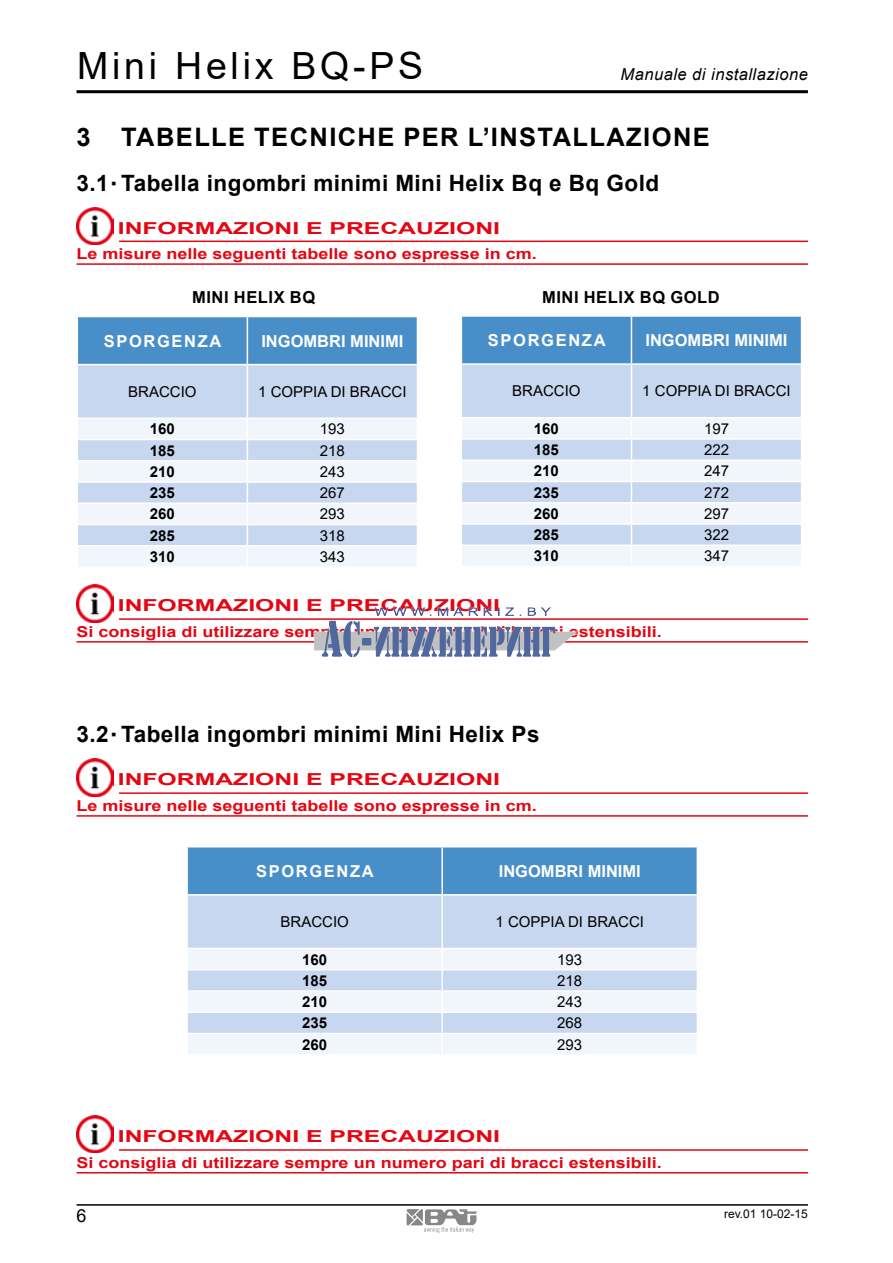
<style>
.page{position:relative;width:893px;height:1263px;background:#fff}
.page>*{position:absolute;margin:0;border:0;box-sizing:border-box;transform-origin:0 0}
.t1{font:37.5px "Arial";letter-spacing:.1em;color:#000}
.t2{font:700 25.5px "Arial";letter-spacing:.055em;color:#000}
.t3{font:700 22.5px "Arial";letter-spacing:.02em;color:#000}
.t4{font:18px "Arial";color:#000}
.t5{font:700 16.5px "Arial";color:#e30613;scale:1.5 1}
.t6{font:700 16.5px "Arial";color:#fff}
.t7{font:700 16.5px "Arial";letter-spacing:.1em;color:#fff}
.t8{font:700 16.5px "Arial";letter-spacing:.035em;color:#000}
.t9{font:italic 16.5px "Arial";letter-spacing:.03em;color:#000}
.t10{font:700 15px "Arial";color:#e30613;scale:1.2 1}
.t11{font:15px "Arial";color:#000}
.t12{font:700 15px "Arial";color:#000}
.t13{font:12px "Arial";color:#000}
.s1{font-size:13.5px}
</style>
<div class="page">
<hr style="left:77px;top:1204px;width:731px;height:2px;background:#000">
<hr style="left:77px;top:90px;width:731px;height:3px;background:#000">
<svg style="left:406px;top:1209px;width:70px;height:24px"></svg>
<hr style="left:119px;top:241px;width:689px;height:1px;background:#e30613">
<hr style="left:77px;top:263px;width:731px;height:2px;background:#e30613">
<hr style="left:119px;top:618px;width:689px;height:2px;background:#e30613">
<hr style="left:77px;top:641px;width:731px;height:2px;background:#e30613">
<hr style="left:119px;top:792px;width:689px;height:2px;background:#e30613">
<hr style="left:77px;top:815px;width:731px;height:2px;background:#e30613">
<hr style="left:119px;top:1149px;width:689px;height:2px;background:#e30613">
<hr style="left:77px;top:1172px;width:731px;height:1px;background:#e30613">
<img style="left:77px;top:207px;width:36px;height:37px">
<div style="left:78px;top:317px;width:339px;height:47px;background:#488ec9"></div>
<div style="left:78px;top:365px;width:339px;height:52px;background:#c7d7ef"></div>
<svg style="left:78px;top:419px;width:339px;height:147px;fill:#f1f5fc"></svg>
<hr style="left:247px;top:317px;width:1px;height:47px;background:#fff">
<hr style="left:247px;top:365px;width:1px;height:52px;background:#fff">
<hr style="left:77px;top:439px;width:170px;height:1px;background:#fff">
<hr style="left:247px;top:439px;width:171px;height:1px;background:#fff">
<hr style="left:77px;top:460px;width:170px;height:1px;background:#fff">
<hr style="left:247px;top:460px;width:171px;height:1px;background:#fff">
<hr style="left:77px;top:481px;width:170px;height:2px;background:#fff">
<hr style="left:247px;top:481px;width:171px;height:2px;background:#fff">
<hr style="left:77px;top:502px;width:170px;height:2px;background:#fff">
<hr style="left:247px;top:502px;width:171px;height:2px;background:#fff">
<hr style="left:77px;top:524px;width:170px;height:1px;background:#fff">
<hr style="left:247px;top:524px;width:171px;height:1px;background:#fff">
<hr style="left:77px;top:545px;width:170px;height:2px;background:#fff">
<hr style="left:247px;top:545px;width:171px;height:2px;background:#fff">
<svg style="left:247px;top:419px;width:1px;height:147px"></svg>
<img style="left:77px;top:585px;width:36px;height:37px">
<img style="left:77px;top:759px;width:36px;height:37px">
<div style="left:188px;top:847px;width:509px;height:47px;background:#488ec9"></div>
<div style="left:188px;top:895px;width:509px;height:53px;background:#c7d7ef"></div>
<svg style="left:188px;top:949px;width:509px;height:105px;fill:#f1f5fc"></svg>
<hr style="left:441px;top:847px;width:2px;height:47px;background:#fff">
<hr style="left:441px;top:895px;width:2px;height:53px;background:#fff">
<hr style="left:441px;top:949px;width:2px;height:20px;background:#fff">
<hr style="left:186px;top:969px;width:256px;height:1px;background:#fff">
<hr style="left:442px;top:969px;width:256px;height:1px;background:#fff">
<hr style="left:441px;top:970px;width:2px;height:20px;background:#fff">
<hr style="left:186px;top:990px;width:256px;height:2px;background:#fff">
<hr style="left:442px;top:990px;width:256px;height:2px;background:#fff">
<svg style="left:441px;top:992px;width:2px;height:19px"></svg>
<hr style="left:186px;top:1011px;width:256px;height:2px;background:#fff">
<hr style="left:442px;top:1011px;width:256px;height:2px;background:#fff">
<hr style="left:441px;top:1013px;width:2px;height:20px;background:#fff">
<hr style="left:186px;top:1033px;width:256px;height:1px;background:#fff">
<hr style="left:442px;top:1033px;width:256px;height:1px;background:#fff">
<hr style="left:441px;top:1034px;width:2px;height:20px;background:#fff">
<img style="left:77px;top:1116px;width:36px;height:37px">
<div style="left:462px;top:317px;width:339px;height:46px;background:#488ec9"></div>
<div style="left:462px;top:365px;width:339px;height:52px;background:#c7d7ef"></div>
<svg style="left:462px;top:419px;width:339px;height:147px;fill:#f1f5fc"></svg>
<hr style="left:631px;top:317px;width:1px;height:46px;background:#fff">
<hr style="left:631px;top:365px;width:1px;height:52px;background:#fff">
<hr style="left:461px;top:438px;width:170px;height:2px;background:#fff">
<hr style="left:631px;top:438px;width:171px;height:2px;background:#fff">
<hr style="left:461px;top:459px;width:170px;height:2px;background:#fff">
<hr style="left:631px;top:459px;width:171px;height:2px;background:#fff">
<hr style="left:461px;top:481px;width:170px;height:1px;background:#fff">
<hr style="left:631px;top:481px;width:171px;height:1px;background:#fff">
<hr style="left:461px;top:502px;width:170px;height:1px;background:#fff">
<hr style="left:631px;top:502px;width:171px;height:1px;background:#fff">
<hr style="left:461px;top:523px;width:170px;height:2px;background:#fff">
<hr style="left:631px;top:523px;width:171px;height:2px;background:#fff">
<hr style="left:461px;top:544px;width:170px;height:2px;background:#fff">
<hr style="left:631px;top:544px;width:171px;height:2px;background:#fff">
<svg style="left:631px;top:419px;width:1px;height:147px"></svg>
<img style="left:313px;top:607px;width:267px;height:51px">
<h1 class="t1" style="left:77px;top:40px;width:347px">Mini Helix BQ-PS</h1>
<p class="t9" style="left:620px;top:64px;width:189px">Manuale di installazione</p>
<h2 class="t2" style="left:77px;top:119px;width:635px">3 TABELLE TECNICHE PER L’INSTALLAZIONE</h2>
<h3 class="t3" style="left:77px;top:167px;width:584px">3.1 <span class="s1">▪</span> Tabella ingombri minimi Mini Helix Bq e Bq Gold</h3>
<p class="t5" style="left:118px;top:216px;width:256px">INFORMAZIONI E PRECAUZIONI</p>
<p class="t10" style="left:77px;top:243px;width:385px">Le misure nelle seguenti tabelle sono espresse in cm.</p>
<p class="t8" style="left:192px;top:286px;width:125px">MINI HELIX BQ</p>
<p class="t8" style="left:542px;top:286px;width:179px">MINI HELIX BQ GOLD</p>
<p class="t7" style="left:488px;top:329px;width:119px">SPORGENZA</p>
<p class="t6" style="left:645px;top:329px;width:144px">INGOMBRI MINIMI</p>
<p class="t11" style="left:512px;top:381px;width:70px">BRACCIO</p>
<p class="t11" style="left:642px;top:381px;width:150px">1 COPPIA DI BRACCI</p>
<p class="t12" style="left:534px;top:418px;width:27px">160</p>
<p class="t11" style="left:704px;top:418px;width:27px">197</p>
<p class="t12" style="left:534px;top:439px;width:27px">185</p>
<p class="t11" style="left:704px;top:439px;width:27px">222</p>
<p class="t12" style="left:534px;top:460px;width:27px">210</p>
<p class="t11" style="left:704px;top:461px;width:27px">247</p>
<p class="t12" style="left:534px;top:482px;width:27px">235</p>
<p class="t11" style="left:704px;top:482px;width:27px">272</p>
<p class="t12" style="left:534px;top:503px;width:27px">260</p>
<p class="t11" style="left:704px;top:503px;width:27px">297</p>
<p class="t12" style="left:534px;top:524px;width:27px">285</p>
<p class="t11" style="left:704px;top:524px;width:27px">322</p>
<p class="t12" style="left:534px;top:545px;width:27px">310</p>
<p class="t11" style="left:704px;top:546px;width:27px">347</p>
<p class="t7" style="left:104px;top:329px;width:119px">SPORGENZA</p>
<p class="t6" style="left:261px;top:329px;width:144px">INGOMBRI MINIMI</p>
<p class="t11" style="left:128px;top:381px;width:70px">BRACCIO</p>
<p class="t11" style="left:258px;top:381px;width:150px">1 COPPIA DI BRACCI</p>
<p class="t12" style="left:150px;top:418px;width:27px">160</p>
<p class="t11" style="left:320px;top:419px;width:27px">193</p>
<p class="t12" style="left:150px;top:440px;width:27px">185</p>
<p class="t11" style="left:320px;top:440px;width:27px">218</p>
<p class="t12" style="left:150px;top:461px;width:27px">210</p>
<p class="t11" style="left:320px;top:461px;width:27px">243</p>
<p class="t12" style="left:150px;top:482px;width:27px">235</p>
<p class="t11" style="left:320px;top:482px;width:27px">267</p>
<p class="t12" style="left:150px;top:503px;width:27px">260</p>
<p class="t11" style="left:320px;top:504px;width:27px">293</p>
<p class="t12" style="left:150px;top:525px;width:27px">285</p>
<p class="t11" style="left:320px;top:525px;width:27px">318</p>
<p class="t12" style="left:150px;top:546px;width:27px">310</p>
<p class="t11" style="left:320px;top:546px;width:27px">343</p>
<p class="t5" style="left:118px;top:594px;width:256px">INFORMAZIONI E PRECAUZIONI</p>
<p class="t10" style="left:77px;top:621px;width:489px">Si consiglia di utilizzare sempre un numero pari di bracci estensibili.</p>
<h3 class="t3" style="left:77px;top:719px;width:465px">3.2 <span class="s1">▪</span> Tabella ingombri minimi Mini Helix Ps</h3>
<p class="t5" style="left:118px;top:768px;width:256px">INFORMAZIONI E PRECAUZIONI</p>
<p class="t10" style="left:77px;top:795px;width:385px">Le misure nelle seguenti tabelle sono espresse in cm.</p>
<p class="t7" style="left:256px;top:859px;width:119px">SPORGENZA</p>
<p class="t6" style="left:499px;top:859px;width:144px">INGOMBRI MINIMI</p>
<p class="t11" style="left:280px;top:911px;width:70px">BRACCIO</p>
<p class="t11" style="left:496px;top:911px;width:150px">1 COPPIA DI BRACCI</p>
<p class="t12" style="left:302px;top:949px;width:27px">160</p>
<p class="t11" style="left:557px;top:949px;width:27px">193</p>
<p class="t12" style="left:302px;top:970px;width:27px">185</p>
<p class="t11" style="left:557px;top:970px;width:27px">218</p>
<p class="t12" style="left:302px;top:991px;width:27px">210</p>
<p class="t11" style="left:557px;top:991px;width:27px">243</p>
<p class="t12" style="left:302px;top:1012px;width:27px">235</p>
<p class="t11" style="left:557px;top:1013px;width:27px">268</p>
<p class="t12" style="left:302px;top:1034px;width:27px">260</p>
<p class="t11" style="left:557px;top:1034px;width:27px">293</p>
<p class="t5" style="left:118px;top:1125px;width:256px">INFORMAZIONI E PRECAUZIONI</p>
<p class="t10" style="left:77px;top:1152px;width:489px">Si consiglia di utilizzare sempre un numero pari di bracci estensibili.</p>
<p class="t4" style="left:77px;top:1203px;width:12px">6</p>
<p class="t13" style="left:724px;top:1206px;width:85px">rev.01 10-02-15</p>
</div>
